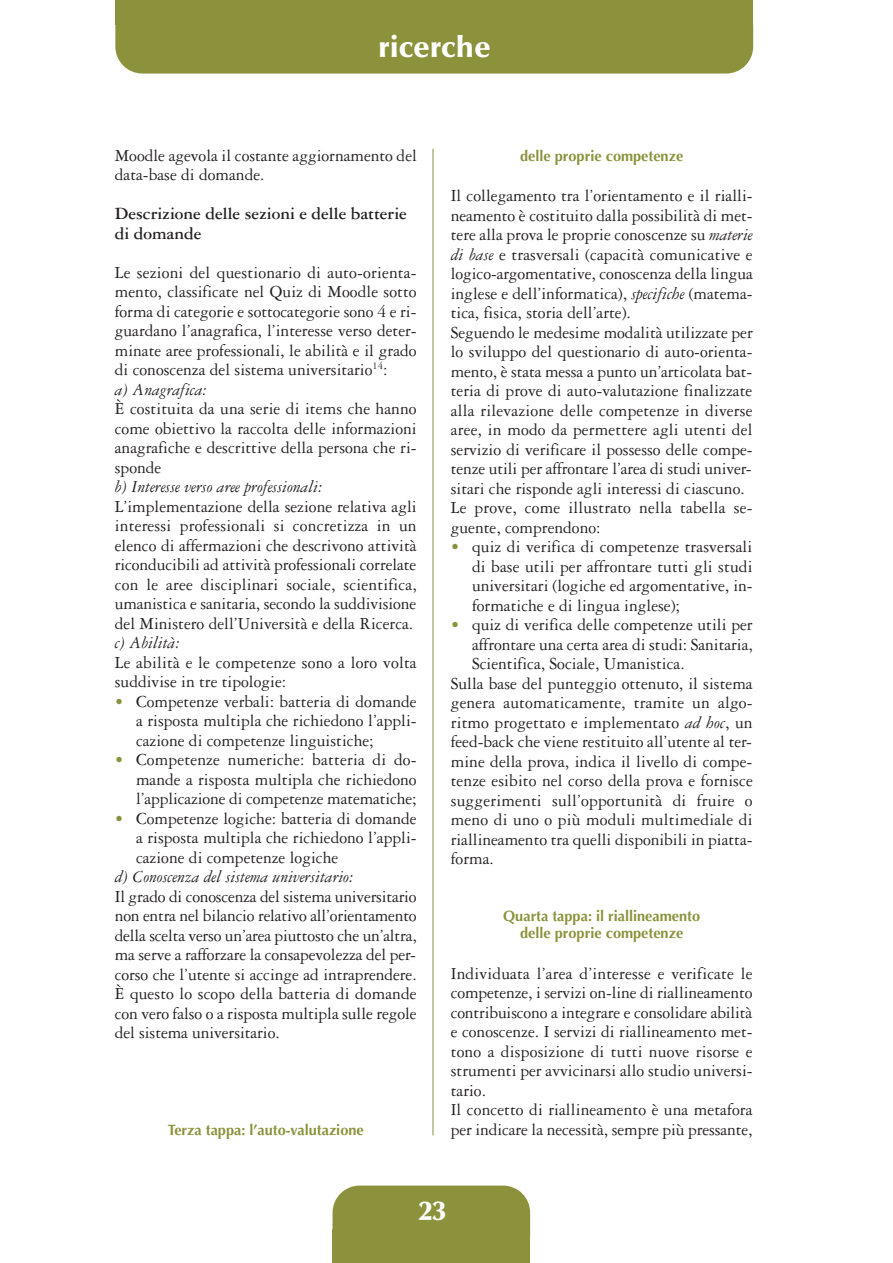
<style>
.page{position:relative;width:893px;height:1263px;background:#fff}
.page>*{position:absolute;margin:0;border:0;box-sizing:border-box;transform-origin:0 0}
.t1{font:900 30px "Optima";color:#fff}
.t2{font:900 27px "Optima";color:#fff}
.t3{font:18px/19.5px "Garamond Three";color:#231f20}
.t4{font:700 18px/19.5px "Garamond Three";color:#231f20}
.t5{font:italic 18px "Garamond Three";color:#231f20}
.t6{font:700 15px/17.4px "Optima";color:#8c923c;text-align:center}
.s1{font-style:italic}
.s2{color:#8c923c}
</style>
<div class="page">
<div style="left:333px;top:1185px;width:197px;height:78px;background:#8c923c;border-radius:27px"></div>
<div style="left:333px;top:1230px;width:197px;height:33px;background:#8c923c"></div>
<div style="left:115px;top:0;width:638px;height:74px;background:#8c923c;border-radius:27px"></div>
<div style="left:115px;top:0;width:638px;height:24px;background:#8c923c"></div>
<hr style="left:433px;top:149px;width:1px;height:986px;background:#8c923c">
<p class="t1" style="left:378px;top:35px;width:114px">ricerche</p>
<p class="t3" style="left:115px;top:147px;width:304px">Moodle agevola il costante aggiornamento del data-base di domande.</p>
<p class="t4" style="left:115px;top:206px;width:294px">Descrizione delle sezioni e delle batterie di domande</p>
<p class="t3" style="left:115px;top:264px;width:303px">Le sezioni del questionario di auto-orienta&shy;mento, classificate nel Quiz di Moodle sotto forma di categorie e sottocategorie sono 4 e ri&shy;guardano l’anagrafica, l’interesse verso deter&shy;minate aree professionali, le abilità e il grado di conoscenza del sistema universitario<sup>14</sup>:<br><span class="s1">a) Anagrafica:<br></span>È costituita da una serie di items che hanno come obiettivo la raccolta delle informazioni anagrafiche e descrittive della persona che ri&shy;sponde<br><span class="s1">b) Interesse verso aree professionali:<br></span>L’implementazione della sezione relativa agli interessi professionali si concretizza in un elenco di affermazioni che descrivono attività riconducibili ad attività professionali correlate con le aree disciplinari sociale, scientifica, umanistica e sanitaria, secondo la suddivisione del Ministero dell’Università e della Ricerca. <span class="s1">c) Abilità:<br></span>Le abilità e le competenze sono a loro volta suddivise in tre tipologie:</p>
<p class="t3" style="left:136px;top:693px;width:282px;text-align:justify;text-indent:-21px"><span class="s2">•</span> Competenze verbali: batteria di domande a risposta multipla che richiedono l’appli&shy;cazione di competenze linguistiche;</p>
<p class="t3" style="left:136px;top:751px;width:282px;text-align:justify;text-indent:-21px"><span class="s2">•</span> Competenze numeriche: batteria di do&shy;mande a risposta multipla che richiedono l’applicazione di competenze matematiche;</p>
<p class="t3" style="left:115px;top:810px;width:303px"><span class="s2">•</span> Competenze logiche: batteria di domande</p>
<p class="t3" style="left:136px;top:829px;width:282px">a risposta multipla che richiedono l’appli-</p>
<p class="t3" style="left:136px;top:849px;width:204px">cazione di competenze logiche</p>
<p class="t5" style="left:115px;top:870px;width:240px">d) Conoscenza del sistema universitario:</p>
<p class="t3" style="left:115px;top:888px;width:303px">Il grado di conoscenza del sistema universitario</p>
<p class="t3" style="left:115px;top:907px;width:303px">non entra nel bilancio relativo all’orientamento</p>
<p class="t3" style="left:115px;top:927px;width:303px">della scelta verso un’area piuttosto che un’altra,</p>
<p class="t3" style="left:115px;top:946px;width:303px">ma serve a rafforzare la consapevolezza del per-</p>
<p class="t3" style="left:115px;top:966px;width:303px">corso che l’utente si accinge ad intraprendere.</p>
<p class="t3" style="left:115px;top:985px;width:303px">È questo lo scopo della batteria di domande</p>
<p class="t3" style="left:115px;top:1005px;width:303px">con vero falso o a risposta multipla sulle regole</p>
<p class="t3" style="left:115px;top:1024px;width:166px">del sistema universitario.</p>
<p class="t6" style="left:168px;top:1123px;width:198px">Terza tappa: l’auto-valutazione</p>
<p class="t6" style="left:520px;top:148px;width:165px">delle proprie competenze</p>
<p class="t3" style="left:451px;top:188px;width:304px">Il collegamento tra l’orientamento e il rialli&shy;neamento è costituito dalla possibilità di met&shy;tere alla prova le proprie conoscenze su <span class="s1">materie di base</span> e trasversali (capacità comunicative e logico-argomentative, conoscenza della lingua inglese e dell’informatica), <span class="s1">specifiche</span> (matema&shy;tica, fisica, storia dell’arte).<br>Seguendo le medesime modalità utilizzate per lo sviluppo del questionario di auto-orienta&shy;mento, è stata messa a punto un’articolata bat&shy;teria di prove di auto-valutazione finalizzate alla rilevazione delle competenze in diverse aree, in modo da permettere agli utenti del servizio di verificare il possesso delle compe&shy;tenze utili per affrontare l’area di studi univer&shy;sitari che risponde agli interessi di ciascuno.<br>Le prove, come illustrato nella tabella se&shy;guente, comprendono:</p>
<p class="t3" style="left:472px;top:538px;width:282px;text-align:justify;text-indent:-21px"><span class="s2">•</span> quiz di verifica di competenze trasversali di base utili per affrontare tutti gli studi universitari (logiche ed argomentative, in&shy;formatiche e di lingua inglese);</p>
<p class="t3" style="left:451px;top:616px;width:303px"><span class="s2">•</span> quiz di verifica delle competenze utili per</p>
<p class="t3" style="left:472px;top:636px;width:282px">affrontare una certa area di studi: Sanitaria,</p>
<p class="t3" style="left:472px;top:655px;width:214px">Scientifica, Sociale, Umanistica.</p>
<p class="t3" style="left:451px;top:675px;width:303px">Sulla base del punteggio ottenuto, il sistema</p>
<p class="t3" style="left:451px;top:694px;width:303px">genera automaticamente, tramite un algo-</p>
<p class="t3" style="left:451px;top:714px;width:303px">ritmo progettato e implementato <span class="s1">ad hoc</span>, un</p>
<p class="t3" style="left:451px;top:733px;width:303px">feed-back che viene restituito all’utente al ter-</p>
<p class="t3" style="left:451px;top:753px;width:303px">mine della prova, indica il livello di compe-</p>
<p class="t3" style="left:451px;top:772px;width:304px">tenze esibito nel corso della prova e fornisce</p>
<p class="t3" style="left:451px;top:792px;width:303px">suggerimenti sull’opportunità di fruire o</p>
<p class="t3" style="left:451px;top:811px;width:303px">meno di uno o più moduli multimediale di</p>
<p class="t3" style="left:451px;top:831px;width:303px">riallineamento tra quelli disponibili in piatta-</p>
<p class="t3" style="left:451px;top:850px;width:45px">forma.</p>
<p class="t6" style="left:503px;top:908px;width:198px">Quarta tappa: il riallineamento delle proprie competenze</p>
<p class="t3" style="left:451px;top:965px;width:303px">Individuata l’area d’interesse e verificate le competenze, i servizi on-line di riallineamento contribuiscono a integrare e consolidare abilità e conoscenze. I servizi di riallineamento met&shy;tono a disposizione di tutti nuove risorse e strumenti per avvicinarsi allo studio universi&shy;tario.<br>Il concetto di riallineamento è una metafora per indicare la necessità, sempre più pressante,</p>
<p class="t2" style="left:419px;top:1200px;width:28px">23</p>
</div>
